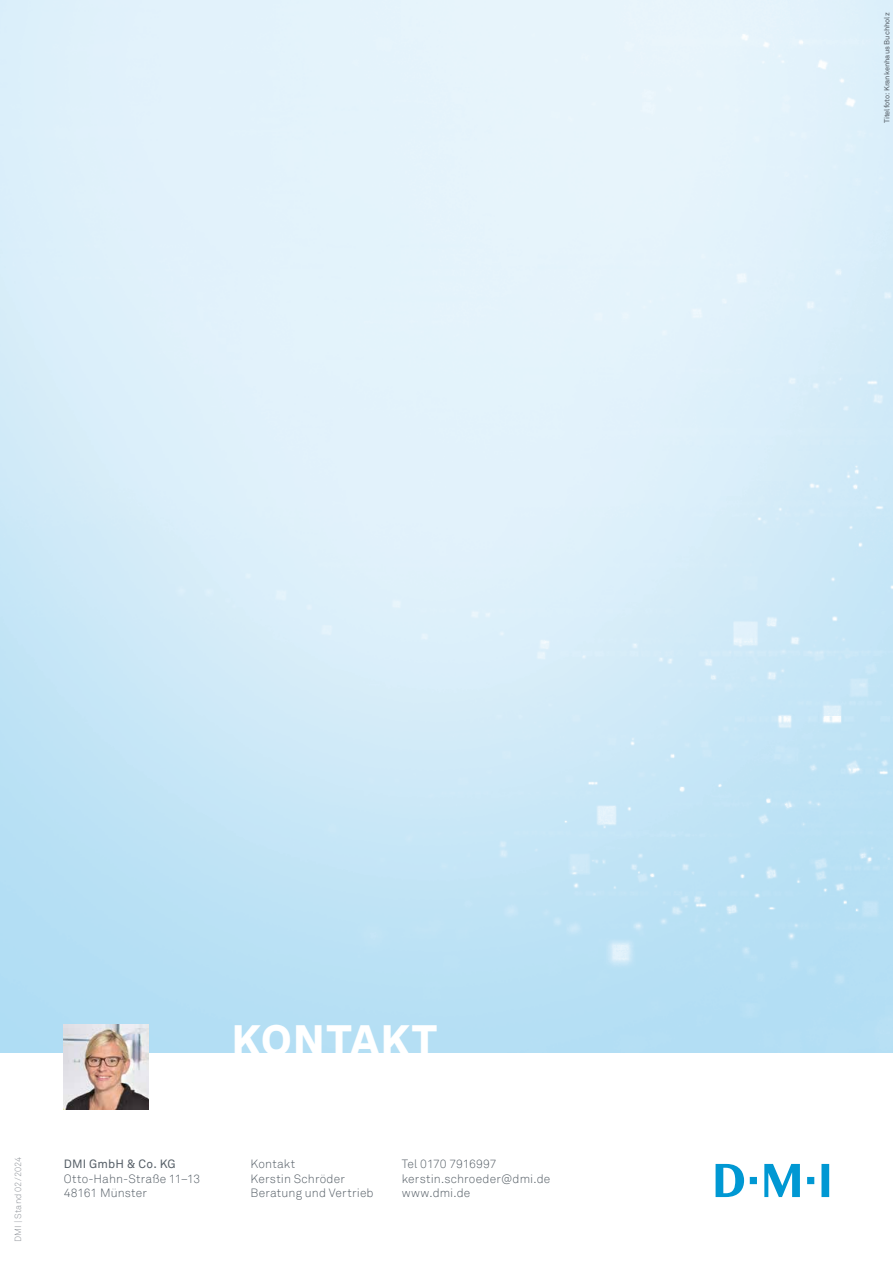
<style>
.page{position:relative;width:893px;height:1263px;background:#fff}
.page>*{position:absolute;margin:0;border:0;box-sizing:border-box;transform-origin:0 0}
.t1{font:900 42px "Akkurat LL";letter-spacing:.04em;color:#fff}
.t2{font:300 12px/14.4px "Akkurat";letter-spacing:.01em;color:#565f67}
.t3{font:12px "Akkurat";letter-spacing:.015em;color:#565f67}
.t4{font:300 9px "Akkurat";letter-spacing:.015em;color:#8e9298}
.t5{font:7.35px "Akkurat";color:#565f67}
</style>
<div class="page">
<img style="left:64px;top:1024px;width:85px;height:85px">
<svg style="left:716px;top:1164px;width:113px;height:33px"></svg>
<p class="t5" style="left:882px;top:123px;width:112px;rotate:-90deg">Titelfoto: Krankenhaus Buchholz</p>
<h1 class="t1" style="left:232px;top:1006px;width:207px">KONTAKT</h1>
<p class="t4" style="left:13px;top:1242px;width:86px;rotate:-90deg">DMI | Stand 02/2024</p>
<p class="t3" style="left:64px;top:1157px;width:114px">DMI GmbH &amp; Co. KG</p>
<p class="t2" style="left:64px;top:1171px;width:138px">Otto-Hahn-Straße 11–13<br>48161 Münster</p>
<p class="t2" style="left:251px;top:1157px;width:125px">Kontakt<br>Kerstin Schröder<br>Beratung und Vertrieb</p>
<p class="t2" style="left:402px;top:1157px;width:150px">Tel 0170 7916997 kerstin.schroeder@dmi.de www.dmi.de</p>
</div>
